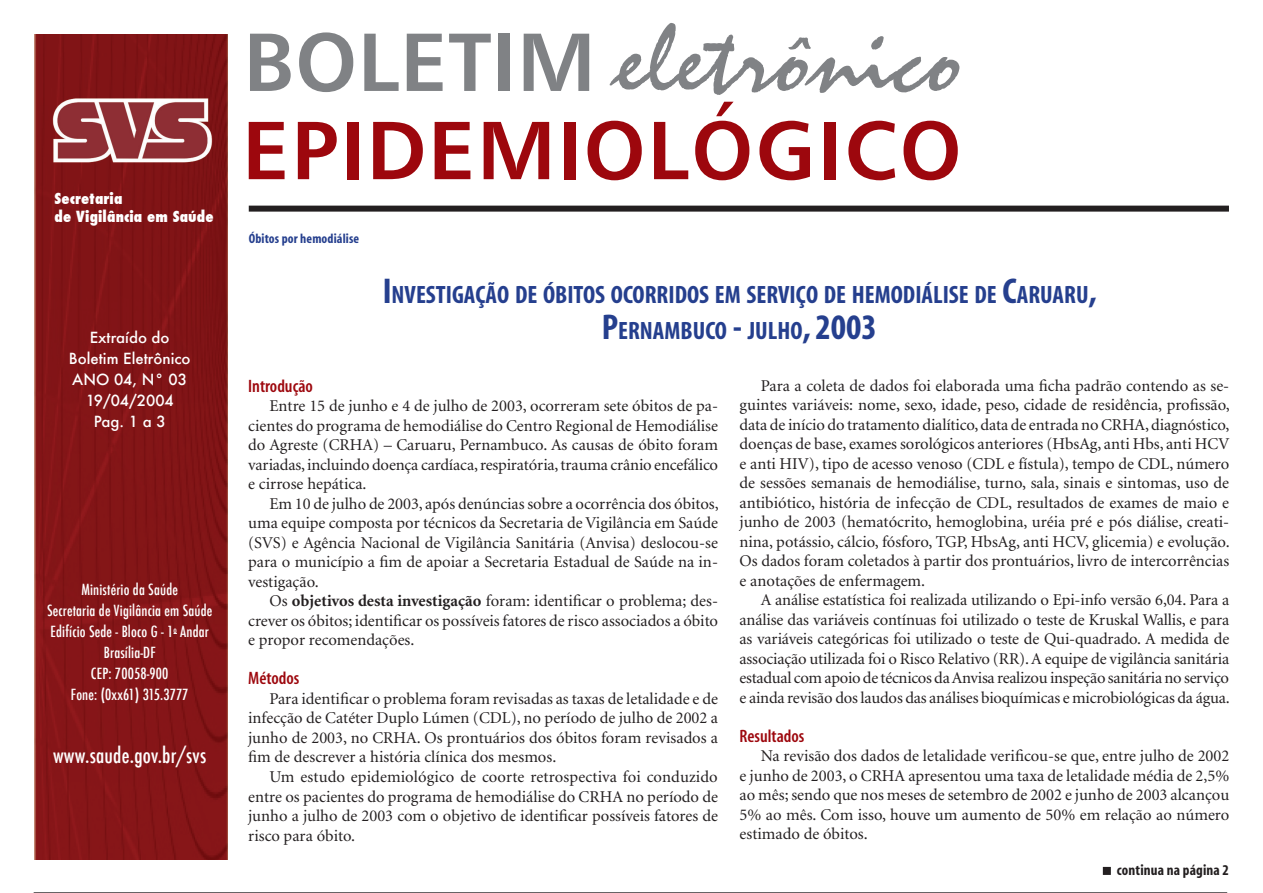
<style>
.page{position:relative;width:1263px;height:893px;background:#fff}
.page>*{position:absolute;margin:0;border:0;box-sizing:border-box;transform-origin:0 0}
.t1{font:97.5px "Staccato 222 BT";letter-spacing:.01em;color:#808285}
.t2{font:82.5px "Humanist 777 BT Bold B";letter-spacing:.025em;color:#9d070d}
.t3{font:82.5px "Humanist 777 BT Bold B";letter-spacing:.01em;color:#808285}
.TEXTO_PADRAO{font:700 condensed 25.2px "Myriad";color:#253f8e}
.t4{font:500 condensed 21px "Futura";letter-spacing:.01em;color:#fff}
.TEXTO_INTERTITULO{font:600 condensed 18px "Myriad";color:#9d070d}
.TEXTO_PADRAO-2{font:16.5px/19.5px "Minion";color:#231f20;text-align:justify}
.t5{font:500 condensed 15px "Futura";letter-spacing:.01em;color:#fff}
.t6{font:500 15px "Futura";color:#fff}
.t7{font:800 condensed 15px "Futura";letter-spacing:.01em;color:#fff}
.t8{font:700 condensed 15px "Myriad";letter-spacing:.01em;color:#231f20}
.t9{font:700 condensed 13.5px "Myriad";letter-spacing:.01em;color:#253f8e}
.s1{font-size:36px}
.s2{font-weight:700}
</style>
<div class="page">
<img style="left:34px;top:34px;width:193px;height:825px">
<hr style="left:34px;top:892px;width:1193px;height:1px;background:#231f20">
<div style="left:249px;top:206px;width:980px;height:6px;background:#231f20"></div>
<div style="left:1103px;top:868px;width:7px;height:6px;background:#231f20"></div>
<div style="left:1103px;top:867px;width:8px;height:8px;border:2px solid #231f20"></div>
<p class="t7" style="left:55px;top:188px;width:69px">Secretaria</p>
<p class="t7" style="left:55px;top:206px;width:161px">de Vigilância em Saúde</p>
<p class="t6" style="left:90px;top:327px;width:81px">Extraído do</p>
<p class="t6" style="left:69px;top:348px;width:123px">Boletim Eletrônico</p>
<p class="t6" style="left:72px;top:369px;width:116px">ANO 04, N° 03</p>
<p class="t6" style="left:86px;top:390px;width:89px">19/04/2004</p>
<p class="t6" style="left:94px;top:411px;width:73px">Pag. 1 a 3</p>
<p class="t5" style="left:81px;top:580px;width:98px">Ministério da Saúde</p>
<p class="t5" style="left:47px;top:601px;width:167px">Secretaria de Vigilância em Saúde</p>
<p class="t5" style="left:51px;top:622px;width:160px">Edifício Sede - Bloco G - 1<sup>o</sup> Andar</p>
<p class="t5" style="left:104px;top:643px;width:53px">Brasília-DF</p>
<p class="t5" style="left:91px;top:664px;width:79px">CEP: 70058-900</p>
<p class="t5" style="left:71px;top:685px;width:119px">Fone: (0xx61) 315.3777</p>
<p class="t4" style="left:53px;top:742px;width:155px">www.saude.gov.br/svs</p>
<p class="t1" style="left:620px;top:5px;width:347px">eletrônico</p>
<p class="t2" style="left:242px;top:98px;width:721px">EPIDEMIOLÓGICO</p>
<p class="t3" style="left:244px;top:10px;width:353px">BOLETIM</p>
<p class="t9" style="left:249px;top:231px;width:112px">Óbitos por hemodiálise</p>
<p class="TEXTO_PADRAO" style="left:383px;top:282px;width:716px"><span class="s1">I</span>NVESTIGAÇÃO DE ÓBITOS OCORRIDOS EM SERVIÇO DE HEMODIÁLISE DE <span class="s1">C</span>ARUARU<span class="s1">,</span></p>
<p class="TEXTO_PADRAO" style="left:602px;top:318px;width:276px"><span class="s1">P</span>ERNAMBUCO <span class="s1">-</span> JULHO<span class="s1">, 2003</span></p>
<p class="TEXTO_INTERTITULO" style="left:248px;top:377px;width:66px">Introdução</p>
<p class="TEXTO_PADRAO-2" style="left:248px;top:397px;width:471px;text-indent:21px">Entre 15 de junho e 4 de julho de 2003, ocorreram sete óbitos de pa&shy;cientes do programa de hemodiálise do Centro Regional de Hemodiálise do Agreste (CRHA) – Caruaru, Pernambuco. As causas de óbito foram variadas, incluindo doença cardíaca, respiratória, trauma crânio encefálico e cirrose hepática.</p>
<p class="TEXTO_PADRAO-2" style="left:248px;top:495px;width:472px;text-indent:21px">Em 10 de julho de 2003, após denúncias sobre a ocorrência dos óbitos, uma equipe composta por técnicos da Secretaria de Vigilância em Saúde (SVS) e Agência Nacional de Vigilância Sanitária (Anvisa) deslocou-se para o município a fim de apoiar a Secretaria Estadual de Saúde na in&shy;vestigação.</p>
<p class="TEXTO_PADRAO-2" style="left:248px;top:592px;width:471px;text-indent:21px">Os <span class="s2">objetivos desta investigação</span> foram: identificar o problema; des&shy;crever os óbitos; identificar os possíveis fatores de risco associados a óbito e propor recomendações.</p>
<p class="TEXTO_INTERTITULO" style="left:248px;top:669px;width:53px">Métodos</p>
<p class="TEXTO_PADRAO-2" style="left:248px;top:690px;width:471px;text-indent:21px">Para identificar o problema foram revisadas as taxas de letalidade e de infecção de Catéter Duplo Lúmen (CDL), no período de julho de 2002 a junho de 2003, no CRHA. Os prontuários dos óbitos foram revisados a fim de descrever a história clínica dos mesmos.</p>
<p class="TEXTO_PADRAO-2" style="left:248px;top:768px;width:471px;text-indent:21px">Um estudo epidemiológico de coorte retrospectiva foi conduzido entre os pacientes do programa de hemodiálise do CRHA no período de junho a julho de 2003 com o objetivo de identificar possíveis fatores de risco para óbito.</p>
<p class="TEXTO_PADRAO-2" style="left:739px;top:376px;width:492px;text-indent:21px">Para a coleta de dados foi elaborada uma ficha padrão contendo as se&shy;guintes variáveis: nome, sexo, idade, peso, cidade de residência, profissão, data de início do tratamento dialítico, data de entrada no CRHA, diagnóstico, doenças de base, exames sorológicos anteriores (HbsAg, anti Hbs, anti HCV e anti HIV), tipo de acesso venoso (CDL e fístula), tempo de CDL, número de sessões semanais de hemodiálise, turno, sala, sinais e sintomas, uso de antibiótico, história de infecção de CDL, resultados de exames de maio e junho de 2003 (hematócrito, hemoglobina, uréia pré e pós diálise, creati&shy;nina, potássio, cálcio, fósforo, TGP, HbsAg, anti HCV, glicemia) e evolução.<br>Os dados foram coletados à partir dos prontuários, livro de intercorrências e anotações de enfermagem.</p>
<p class="TEXTO_PADRAO-2" style="left:739px;top:591px;width:492px;text-indent:21px">A análise estatística foi realizada utilizando o Epi-info versão 6,04. Para a análise das variáveis contínuas foi utilizado o teste de Kruskal Wallis, e para as variáveis categóricas foi utilizado o teste de Qui-quadrado. A medida de associação utilizada foi o Risco Relativo (RR). A equipe de vigilância sanitária estadual com apoio de técnicos da Anvisa realizou inspeção sanitária no serviço e ainda revisão dos laudos das análises bioquímicas e microbiológicas da água.</p>
<p class="TEXTO_INTERTITULO" style="left:739px;top:727px;width:66px">Resultados</p>
<p class="TEXTO_PADRAO-2" style="left:739px;top:747px;width:491px;text-indent:21px">Na revisão dos dados de letalidade verificou-se que, entre julho de 2002 e junho de 2003, o CRHA apresentou uma taxa de letalidade média de 2,5% ao mês; sendo que nos meses de setembro de 2002 e junho de 2003 alcançou 5% ao mês. Com isso, houve um aumento de 50% em relação ao número estimado de óbitos.</p>
<p class="t8" style="left:1117px;top:862px;width:114px">continua na página 2</p>
</div>
